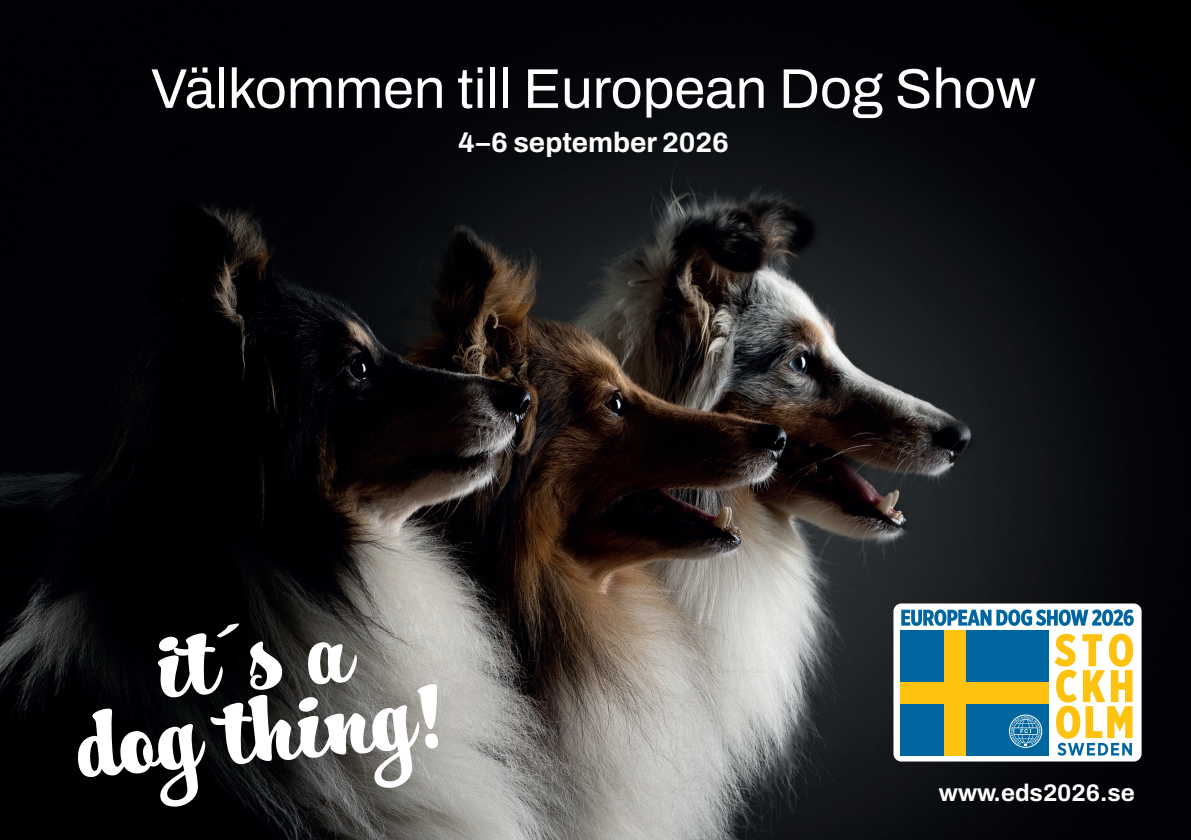
<style>
.page{position:relative;width:1191px;height:840px;background:#fff}
.page>*{position:absolute;margin:0;border:0;box-sizing:border-box;transform-origin:0 0}
.t1{font:85.6px/72.4px "Hucklebuck JF";color:#fff;text-align:center}
.t2{font:56px "Archivo";color:#fff}
.t3{font:700 28px "Archivo";color:#fff}
.t4{font:700 24px "Archivo";color:#fff}
</style>
<div class="page">
<img style="left:0;top:0;width:1191px;height:839px">
<div style="left:893px;top:603px;width:248px;height:158px;background:#fff;border-radius:8px"></div>
<svg style="left:901px;top:609px;width:232px;height:16px"></svg>
<svg style="left:1054px;top:633px;width:79px;height:122px"></svg>
<div style="left:900px;top:630px;width:149px;height:125px;background:#01669f"></div>
<div style="left:900px;top:682px;width:149px;height:21px;background:#fec210"></div>
<div style="left:944px;top:630px;width:22px;height:125px;background:#fec210"></div>
<div style="left:1009px;top:714px;width:32px;height:33px;border:1px solid #fff;border-radius:50%"></div>
<svg style="left:1010px;top:715px;width:30px;height:31px"></svg>
<p class="t2" style="left:151px;top:47px;width:886px">Välkommen till European Dog Show</p>
<p class="t3" style="left:458px;top:121px;width:272px">4–6 september 2026</p>
<h1 class="t1" style="left:70px;top:643px;width:367px;rotate:-5deg">it´s a<br>dog thing!</h1>
<p class="t4" style="left:938px;top:773px;width:198px">www.eds2026.se</p>
</div>
